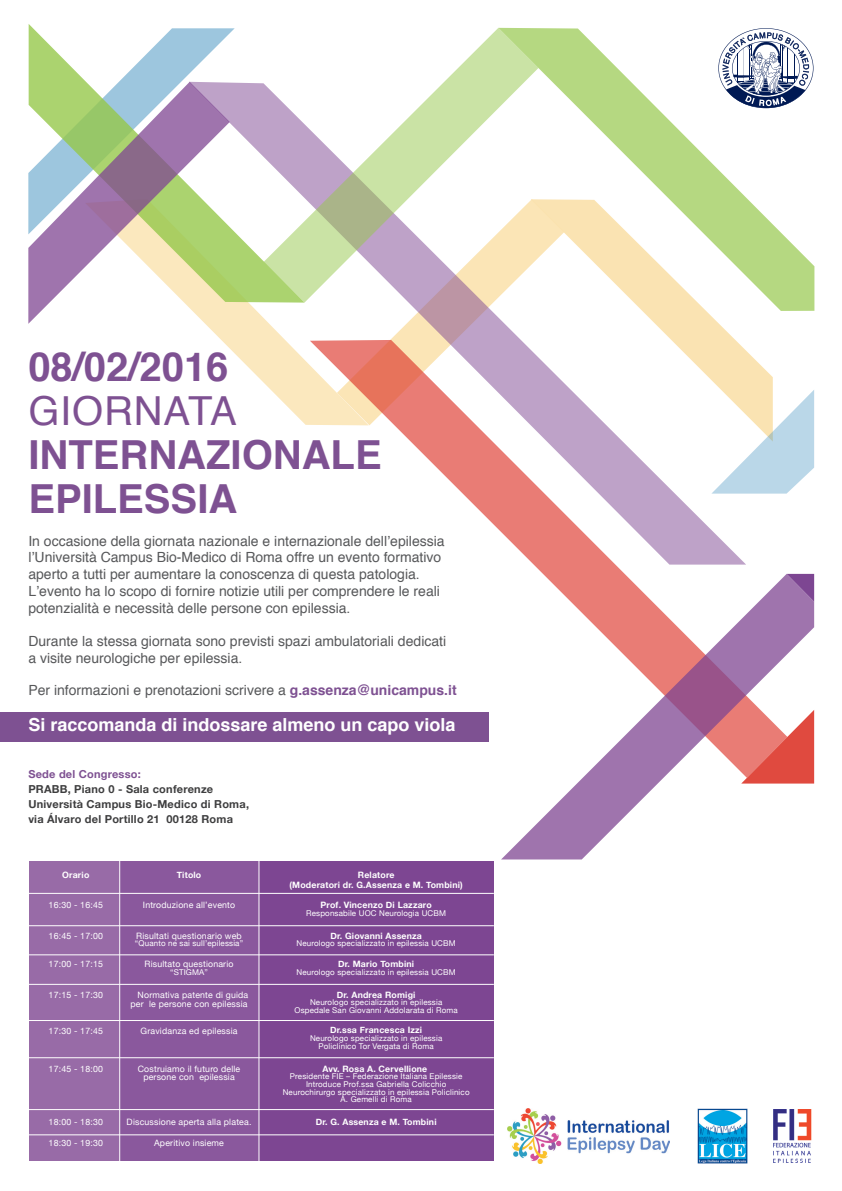
<style>
.page{position:relative;width:842px;height:1191px;background:#fff}
.page>*{position:absolute;margin:0;border:0;box-sizing:border-box;transform-origin:0 0}
.t1{font:700 40px/44px "Helvetica";color:#7e5192}
.t2{font:40px "Helvetica";letter-spacing:.02em;color:#7e5192}
.t3{font:700 18px "Helvetica";color:#fff}
.t4{font:14px/16.8px "Helvetica";color:#57585a}
.t5{font:700 11px/15px "Helvetica Neue";letter-spacing:.02em;color:#3e3e3f}
.t6{font:700 11px "Helvetica Neue";letter-spacing:.02em;color:#7e5192}
.t7{font:8.8px/9.6px "Helvetica Neue";letter-spacing:.02em;color:#fff;text-align:right}
.t8{font:700 8.8px/10px "Helvetica Neue";letter-spacing:.02em;color:#fff;text-align:center}
.t9{font:8px/7.7px "Helvetica Neue";letter-spacing:.02em;color:#fff;text-align:center}
.s1{font-weight:700;color:#7e5192}
</style>
<div class="page">
<div style="left:29px;top:861px;width:91px;height:299px;background:#986ba7"></div>
<div style="left:120px;top:861px;width:139px;height:299px;background:#8a589d"></div>
<div style="left:259px;top:861px;width:235px;height:299px;background:#7d4692"></div>
<div style="left:0;top:711px;width:488px;height:30px;background:#7e5192"></div>
<svg style="left:205px;top:302px;width:530px;height:123px"></svg>
<svg style="left:29px;top:24px;width:235px;height:278px"></svg>
<svg style="left:498px;top:28px;width:316px;height:283px"></svg>
<svg style="left:264px;top:28px;width:274px;height:274px"></svg>
<svg style="left:28px;top:82px;width:202px;height:242px"></svg>
<svg style="left:310px;top:340px;width:477px;height:402px"></svg>
<svg style="left:501px;top:574px;width:313px;height:285px"></svg>
<svg style="left:711px;top:389px;width:103px;height:104px"></svg>
<hr style="left:119px;top:823px;width:1px;height:359px;background:#fff">
<hr style="left:258px;top:856px;width:1px;height:326px;background:#fff">
<hr style="left:22px;top:893px;width:472px;height:1px;background:#fff">
<hr style="left:22px;top:925px;width:472px;height:1px;background:#fff">
<hr style="left:22px;top:954px;width:472px;height:1px;background:#fff">
<hr style="left:22px;top:983px;width:472px;height:1px;background:#fff">
<hr style="left:22px;top:1020px;width:472px;height:1px;background:#fff">
<hr style="left:22px;top:1057px;width:472px;height:1px;background:#fff">
<hr style="left:22px;top:1109px;width:472px;height:1px;background:#fff">
<hr style="left:22px;top:1134px;width:472px;height:1px;background:#fff">
<svg style="left:718px;top:28px;width:95px;height:80px"></svg>
<img style="left:697px;top:1108px;width:50px;height:55px">
<img style="left:508px;top:1108px;width:161px;height:55px">
<img style="left:773px;top:1109px;width:39px;height:54px">
<h1 class="t1" style="left:28px;top:345px;width:202px">08/02/2016</h1>
<h1 class="t2" style="left:28px;top:380px;width:210px">GIORNATA</h1>
<h1 class="t1" style="left:28px;top:433px;width:355px">INTERNAZIONALE<br>EPILESSIA</h1>
<p class="t4" style="left:28px;top:532px;width:418px">In occasione della giornata nazionale e internazionale dell’epilessia l’Università Campus Bio-Medico di Roma offre un evento formativo aperto a tutti per aumentare la conoscenza di questa patologia.<br>L’evento ha lo scopo di fornire notizie utili per comprendere le reali potenzialità e necessità delle persone con epilessia.</p>
<p class="t4" style="left:28px;top:633px;width:419px">Durante la stessa giornata sono previsti spazi ambulatoriali dedicati a visite neurologiche per epilessia.</p>
<p class="t4" style="left:28px;top:682px;width:430px">Per informazioni e prenotazioni scrivere a <span class="s1">g.assenza@unicampus.it</span></p>
<p class="t3" style="left:28px;top:710px;width:429px">Si raccomanda di indossare almeno un capo viola</p>
<p class="t6" style="left:28px;top:767px;width:114px">Sede del Congresso:</p>
<p class="t5" style="left:28px;top:781px;width:222px">PRABB, Piano 0 - Sala conferenze<br>Università Campus Bio-Medico di Roma, via Álvaro del Portillo 21 00128 Roma</p>
<p class="t8" style="left:62px;top:869px;width:29px">Orario</p>
<p class="t7" style="left:49px;top:900px;width:56px">16:30 - 16:45</p>
<p class="t7" style="left:49px;top:930px;width:56px">16:45 - 17:00</p>
<p class="t7" style="left:49px;top:959px;width:56px">17:00 - 17:15</p>
<p class="t7" style="left:49px;top:989px;width:56px">17:15 - 17:30</p>
<p class="t7" style="left:49px;top:1025px;width:56px">17:30 - 17:45</p>
<p class="t7" style="left:49px;top:1063px;width:56px">17:45 - 18:00</p>
<p class="t7" style="left:49px;top:1117px;width:56px">18:00 - 18:30</p>
<p class="t7" style="left:49px;top:1138px;width:56px">18:30 - 19:30</p>
<p class="t8" style="left:177px;top:869px;width:26px">Titolo</p>
<p class="t7" style="left:143px;top:900px;width:94px">Introduzione all’evento</p>
<p class="t7" style="left:136px;top:930px;width:107px">Risultati questionario web</p>
<p class="t9" style="left:135px;top:939px;width:110px">“Quanto ne sai sull’epilessia”</p>
<p class="t7" style="left:145px;top:958px;width:90px">Risultato questionario</p>
<p class="t9" style="left:170px;top:967px;width:39px">“STIGMA”</p>
<p class="t7" style="left:131px;top:989px;width:119px">Normativa patente di guida per le persone con epilessia</p>
<p class="t7" style="left:141px;top:1025px;width:98px">Gravidanza ed epilessia</p>
<p class="t7" style="left:138px;top:1064px;width:104px;line-height:8.5px;text-align:center">Costruiamo il futuro delle persone con epilessia</p>
<p class="t7" style="left:127px;top:1117px;width:126px">Discussione aperta alla platea.</p>
<p class="t7" style="left:154px;top:1138px;width:71px">Aperitivo insieme</p>
<p class="t8" style="left:289px;top:869px;width:175px">Relatore<br>(Moderatori dr. G.Assenza e M. Tombini)</p>
<p class="t8" style="left:321px;top:899px;width:113px">Prof. Vincenzo Di Lazzaro</p>
<p class="t9" style="left:306px;top:909px;width:141px">Responsabile UOC Neurologia UCBM</p>
<p class="t8" style="left:330px;top:930px;width:93px">Dr. Giovanni Assenza</p>
<p class="t9" style="left:297px;top:939px;width:161px">Neurologo specializzato in epilessia UCBM</p>
<p class="t8" style="left:338px;top:958px;width:78px">Dr. Mario Tombini</p>
<p class="t9" style="left:297px;top:967px;width:161px">Neurologo specializzato in epilessia UCBM</p>
<p class="t8" style="left:337px;top:989px;width:80px">Dr. Andrea Romigi</p>
<p class="t9" style="left:295px;top:998px;width:165px">Neurologo specializzato in epilessia<br>Ospedale San Giovanni Addolarata di Roma</p>
<p class="t8" style="left:330px;top:1025px;width:94px">Dr.ssa Francesca Izzi</p>
<p class="t9" style="left:310px;top:1034px;width:134px">Neurologo specializzato in epilessia<br>Policlinico Tor Vergata di Roma</p>
<p class="t8" style="left:322px;top:1063px;width:106px">Avv. Rosa A. Cervellione</p>
<p class="t9" style="left:283px;top:1072px;width:188px">Presidente FIE – Federazione Italiana Epilessie Introduce Prof.ssa Gabriella Colicchio Neurochirurgo specializzato in epilessia Policlinico A. Gemelli di Roma</p>
<p class="t8" style="left:316px;top:1117px;width:122px">Dr. G. Assenza e M. Tombini</p>
</div>
